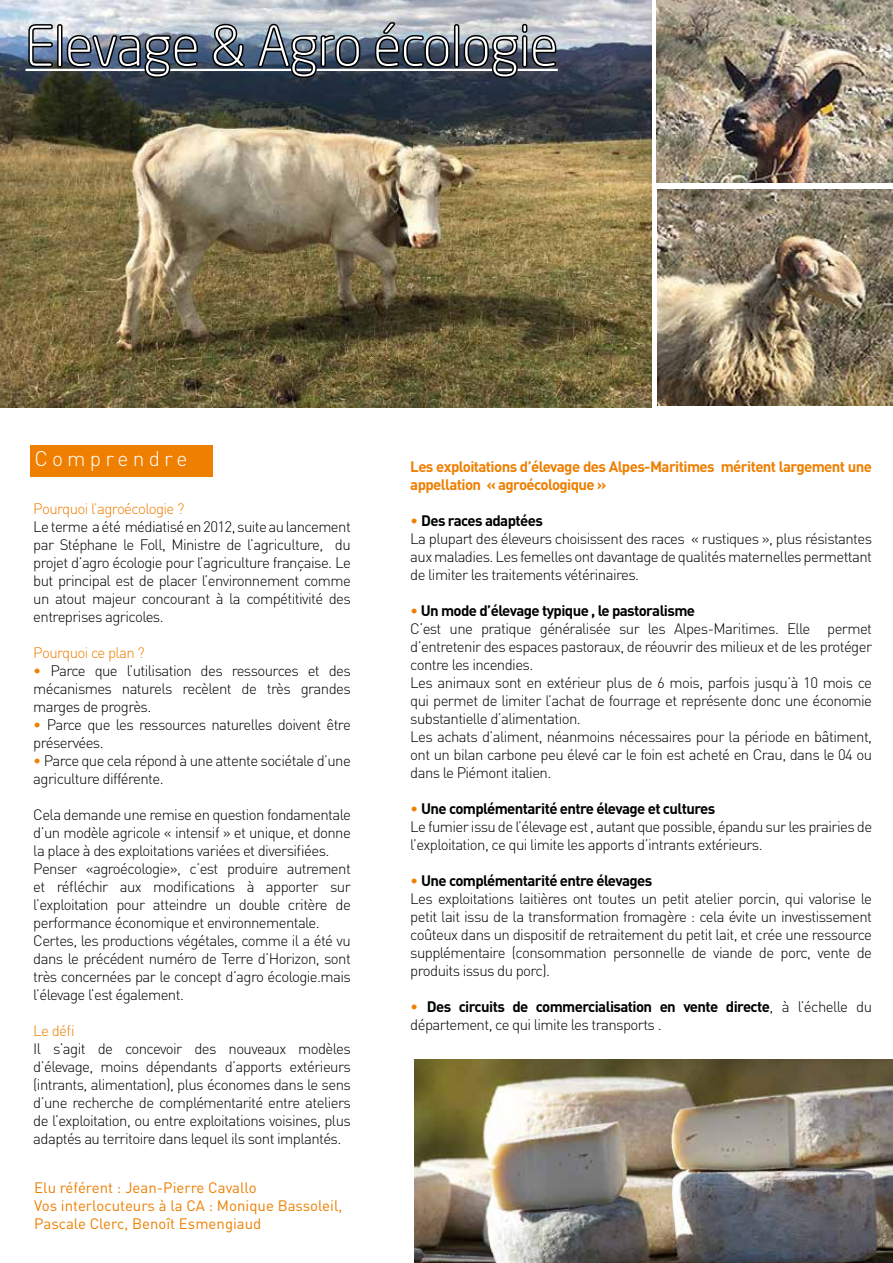
<style>
.page{position:relative;width:893px;height:1263px;background:#fff}
.page>*{position:absolute;margin:0;border:0;box-sizing:border-box;transform-origin:0 0}
.t1{font:300 54px "Neo Sans Pro";color:#fff}
.t2{font:300 21px "DIN Pro";letter-spacing:.2em;color:#fff}
.t3{font:300 15px/18px "DIN Pro";letter-spacing:-.04em;color:#000}
.t4{font:15px/18px "DIN Pro";color:#ee7f00}
.t5{font:700 15px/18px "DIN Pro";letter-spacing:-.04em;color:#ee7f00}
.t6{font:300 15px "DIN Pro";letter-spacing:-.04em;color:#ee7f00}
.s1{color:#ee7f00}
.s2{font-weight:700}
</style>
<div class="page">
<img style="left:0;top:0;width:651px;height:407px">
<div style="left:30px;top:445px;width:183px;height:32px;background:#ee7f00"></div>
<hr style="left:26px;top:69px;width:532px;height:2px;background:#fff">
<svg style="left:27px;top:23px;width:27px;height:46px"></svg>
<div style="left:57px;top:24px;width:5px;height:44px;border:3px solid #000"></div>
<svg style="left:65px;top:33px;width:134px;height:46px;background:#3d4652"></svg>
<svg style="left:211px;top:22px;width:35px;height:47px;background:#454f5a"></svg>
<svg style="left:255px;top:22px;width:107px;height:57px;background:#535d69"></svg>
<svg style="left:373px;top:20px;width:78px;height:49px;background:#545c66"></svg>
<div style="left:454px;top:24px;width:5px;height:44px;border:3px solid #000"></div>
<svg style="left:462px;top:33px;width:58px;height:46px;background:#41474e"></svg>
<div style="left:522px;top:24px;width:5px;height:9px;border:3px solid #000"></div>
<div style="left:522px;top:35px;width:5px;height:33px;border:3px solid #000"></div>
<svg style="left:530px;top:33px;width:28px;height:36px"></svg>
<img style="left:656px;top:0;width:237px;height:182px">
<img style="left:658px;top:189px;width:235px;height:216px">
<img style="left:414px;top:1060px;width:479px;height:203px">
<h1 class="t1" style="left:26px;top:14px;width:534px">Elevage &amp; Agro écologie</h1>
<h2 class="t2" style="left:34px;top:444px;width:155px">Comprendre</h2>
<p class="t6" style="left:33px;top:499px;width:153px">Pourquoi l’agroécologie ?</p>
<p class="t3" style="left:33px;top:517px;width:319px;text-align:justify">Le terme a été médiatisé en 2012, suite au lancement par Stéphane le Foll, Ministre de l’agriculture, du projet d’agro écologie pour l’agriculture française. Le but principal est de placer l’environnement comme un atout majeur concourant à la compétitivité des entreprises agricoles.</p>
<p class="t6" style="left:33px;top:643px;width:113px">Pourquoi ce plan ?</p>
<p class="t3" style="left:33px;top:661px;width:319px;text-align:justify"><span class="s1">•</span> Parce que l’utilisation des ressources et des mécanismes naturels recèlent de très grandes marges de progrès.</p>
<p class="t3" style="left:33px;top:715px;width:319px"><span class="s1">•</span> Parce que les ressources naturelles doivent être préservées.</p>
<p class="t3" style="left:33px;top:751px;width:319px"><span class="s1">•</span> Parce que cela répond à une attente sociétale d’une agriculture différente.</p>
<p class="t3" style="left:33px;top:805px;width:319px">Cela demande une remise en question fondamentale d’un modèle agricole « intensif » et unique, et donne la place à des exploitations variées et diversifiées.<br>Penser «agroécologie», c’est produire autrement et réfléchir aux modifications à apporter sur l’exploitation pour atteindre un double critère de performance économique et environnementale.<br>Certes, les productions végétales, comme il a été vu dans le précédent numéro de Terre d’Horizon, sont très concernées par le concept d’agro écologie.mais l’élevage l’est également.</p>
<p class="t6" style="left:33px;top:1021px;width:43px">Le défi</p>
<p class="t3" style="left:33px;top:1039px;width:319px;text-align:justify">Il s’agit de concevoir des nouveaux modèles d’élevage, moins dépendants d’apports extérieurs (intrants, alimentation), plus économes dans le sens d’une recherche de complémentarité entre ateliers de l’exploitation, ou entre exploitations voisines, plus adaptés au territoire dans lequel ils sont implantés.</p>
<p class="t4" style="left:34px;top:1178px;width:310px">Elu référent : Jean-Pierre Cavallo<br>Vos interlocuteurs à la CA : Monique Bassoleil,<br>Pascale Clerc, Benoît Esmengiaud</p>
<p class="t5" style="left:410px;top:457px;width:463px">Les exploitations d’élevage des Alpes-Maritimes méritent largement une appellation « agroécologique »</p>
<p class="t3" style="left:410px;top:511px;width:463px"><span class="s1">•</span> <span class="s2">Des races adaptées<br></span>La plupart des éleveurs choisissent des races « rustiques », plus résistantes aux maladies. Les femelles ont davantage de qualités maternelles permettant de limiter les traitements vétérinaires.</p>
<p class="t3" style="left:410px;top:601px;width:463px"><span class="s1">•</span> <span class="s2">Un mode d’élevage typique , le pastoralisme<br></span>C’est une pratique généralisée sur les Alpes-Maritimes. Elle permet d’entretenir des espaces pastoraux, de réouvrir des milieux et de les protéger contre les incendies.<br>Les animaux sont en extérieur plus de 6 mois, parfois jusqu’à 10 mois ce qui permet de limiter l’achat de fourrage et représente donc une économie substantielle d’alimentation.<br>Les achats d’aliment, néanmoins nécessaires pour la période en bâtiment, ont un bilan carbone peu élevé car le foin est acheté en Crau, dans le 04 ou dans le Piémont italien.</p>
<p class="t3" style="left:410px;top:799px;width:463px"><span class="s1">•</span> <span class="s2">Une complémentarité entre élevage et cultures<br></span>Le fumier issu de l’élevage est , autant que possible, épandu sur les prairies de l’exploitation, ce qui limite les apports d’intrants extérieurs.</p>
<p class="t3" style="left:410px;top:871px;width:463px"><span class="s1">•</span> <span class="s2">Une complémentarité entre élevages<br></span>Les exploitations laitières ont toutes un petit atelier porcin, qui valorise le petit lait issu de la transformation fromagère : cela évite un investissement coûteux dans un dispositif de retraitement du petit lait, et crée une ressource supplémentaire (consommation personnelle de viande de porc, vente de produits issus du porc).</p>
<p class="t3" style="left:410px;top:997px;width:463px"><span class="s1">•</span> <span class="s2">Des circuits de commercialisation en vente directe</span>, à l’échelle du département, ce qui limite les transports .</p>
</div>
